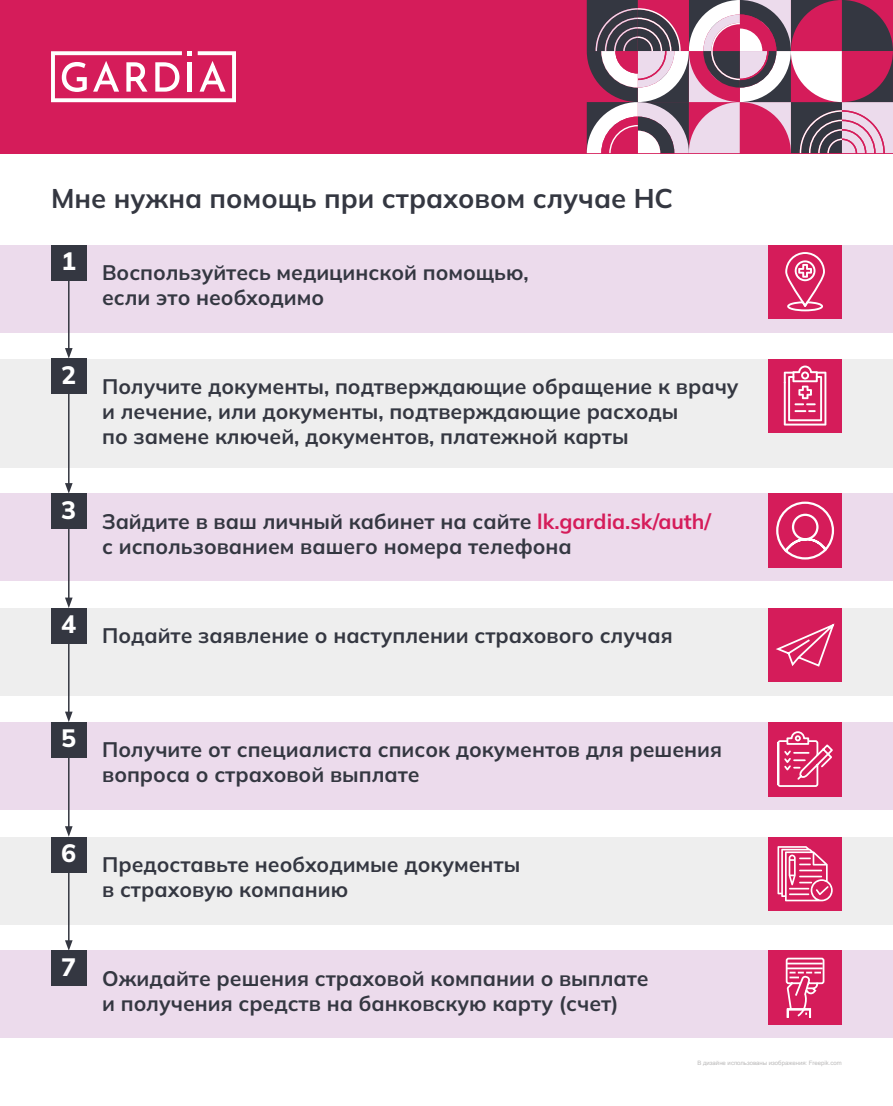
<style>
.page{position:relative;width:893px;height:1106px;background:#fff}
.page>*{position:absolute;margin:0;border:0;box-sizing:border-box;transform-origin:0 0}
.t1{font:200 27px "Mulish";color:#343741}
.t2{font:200 25.05px "Mulish";color:#fff}
.t3{font:200 21px/25.2px "Mulish";color:#343741}
.t4{font:6px "Arial";color:#bbbaba}
.s1{color:#d51c5a}
</style>
<div class="page">
<div style="left:0;top:245px;width:893px;height:88px;background:#ecdbec"></div>
<div style="left:768px;top:245px;width:74px;height:73px;background:#d51c5a"></div>
<div style="left:51px;top:245px;width:36px;height:35px;background:#343741"></div>
<hr style="left:68px;top:279px;width:2px;height:71px;background:#343741">
<svg style="left:65px;top:348px;width:8px;height:10px"></svg>
<div style="left:0;top:493px;width:893px;height:88px;background:#ecdbec"></div>
<div style="left:768px;top:493px;width:74px;height:75px;background:#d51c5a"></div>
<div style="left:51px;top:493px;width:36px;height:36px;background:#343741"></div>
<div style="left:0;top:359px;width:893px;height:108px;background:#eee"></div>
<div style="left:768px;top:359px;width:74px;height:73px;background:#d51c5a"></div>
<div style="left:51px;top:359px;width:36px;height:35px;background:#343741"></div>
<hr style="left:68px;top:393px;width:2px;height:92px;background:#343741">
<svg style="left:65px;top:483px;width:8px;height:10px"></svg>
<svg style="left:785px;top:252px;width:40px;height:59px"></svg>
<svg style="left:784px;top:365px;width:42px;height:60px"></svg>
<hr style="left:68px;top:529px;width:2px;height:71px;background:#343741">
<svg style="left:65px;top:597px;width:8px;height:11px"></svg>
<div style="left:0;top:722px;width:893px;height:87px;background:#ecdbec"></div>
<div style="left:768px;top:722px;width:74px;height:74px;background:#d51c5a"></div>
<div style="left:51px;top:722px;width:36px;height:35px;background:#343741"></div>
<div style="left:0;top:608px;width:893px;height:88px;background:#eee"></div>
<div style="left:768px;top:608px;width:74px;height:74px;background:#d51c5a"></div>
<div style="left:51px;top:608px;width:36px;height:36px;background:#343741"></div>
<hr style="left:68px;top:643px;width:2px;height:71px;background:#343741">
<svg style="left:65px;top:711px;width:8px;height:11px"></svg>
<svg style="left:776px;top:623px;width:59px;height:44px"></svg>
<hr style="left:68px;top:757px;width:2px;height:71px;background:#343741">
<svg style="left:65px;top:826px;width:8px;height:10px"></svg>
<div style="left:0;top:950px;width:893px;height:88px;background:#ecdbec"></div>
<div style="left:768px;top:950px;width:74px;height:74px;background:#d51c5a"></div>
<div style="left:51px;top:950px;width:36px;height:36px;background:#343741"></div>
<div style="left:0;top:837px;width:893px;height:87px;background:#eee"></div>
<div style="left:768px;top:837px;width:74px;height:73px;background:#d51c5a"></div>
<div style="left:51px;top:837px;width:36px;height:35px;background:#343741"></div>
<hr style="left:68px;top:871px;width:2px;height:71px;background:#343741">
<svg style="left:65px;top:940px;width:8px;height:10px"></svg>
<svg style="left:777px;top:846px;width:56px;height:55px"></svg>
<svg style="left:777px;top:731px;width:56px;height:56px"></svg>
<svg style="left:785px;top:957px;width:40px;height:61px"></svg>
<div style="left:0;top:0;width:893px;height:153px;background:#d51c5a"></div>
<svg style="left:51px;top:51px;width:185px;height:51px"></svg>
<svg style="left:587px;top:0;width:306px;height:153px"></svg>
<svg style="left:776px;top:501px;width:59px;height:59px"></svg>
<p class="t1" style="left:51px;top:180px;width:624px">Мне нужна помощь при страховом случае НС</p>
<p class="t2" style="left:61px;top:244px;width:17px">1</p>
<p class="t2" style="left:61px;top:358px;width:17px">2</p>
<p class="t2" style="left:61px;top:492px;width:17px">3</p>
<p class="t2" style="left:61px;top:607px;width:17px">4</p>
<p class="t3" style="left:102px;top:259px;width:428px">Воспользуйтесь медицинской помощью, если это необходимо</p>
<p class="t3" style="left:102px;top:373px;width:638px">Получите документы, подтверждающие обращение к врачу и лечение, или документы, подтверждающие расходы<br>по замене ключей, документов, платежной карты</p>
<p class="t3" style="left:102px;top:508px;width:610px">Зайдите в ваш личный кабинет на сайте <span class="s1">lk.gardia.sk/auth/ </span>с использованием вашего номера телефона</p>
<p class="t3" style="left:102px;top:622px;width:572px">Подайте заявление о наступлении страхового случая</p>
<p class="t2" style="left:61px;top:721px;width:17px">5</p>
<p class="t2" style="left:61px;top:836px;width:17px">6</p>
<p class="t2" style="left:61px;top:949px;width:17px">7</p>
<p class="t3" style="left:102px;top:736px;width:621px">Получите от специалиста список документов для решения вопроса о страховой выплате</p>
<p class="t3" style="left:102px;top:851px;width:420px">Предоставьте необходимые документы в страховую компанию</p>
<p class="t3" style="left:102px;top:965px;width:548px">Ожидайте решения страховой компании о выплате и получения средств на банковскую карту (счет)</p>
<p class="t4" style="left:697px;top:1058px;width:146px">В дизайне использованы изображения: Freepik.com</p>
</div>
